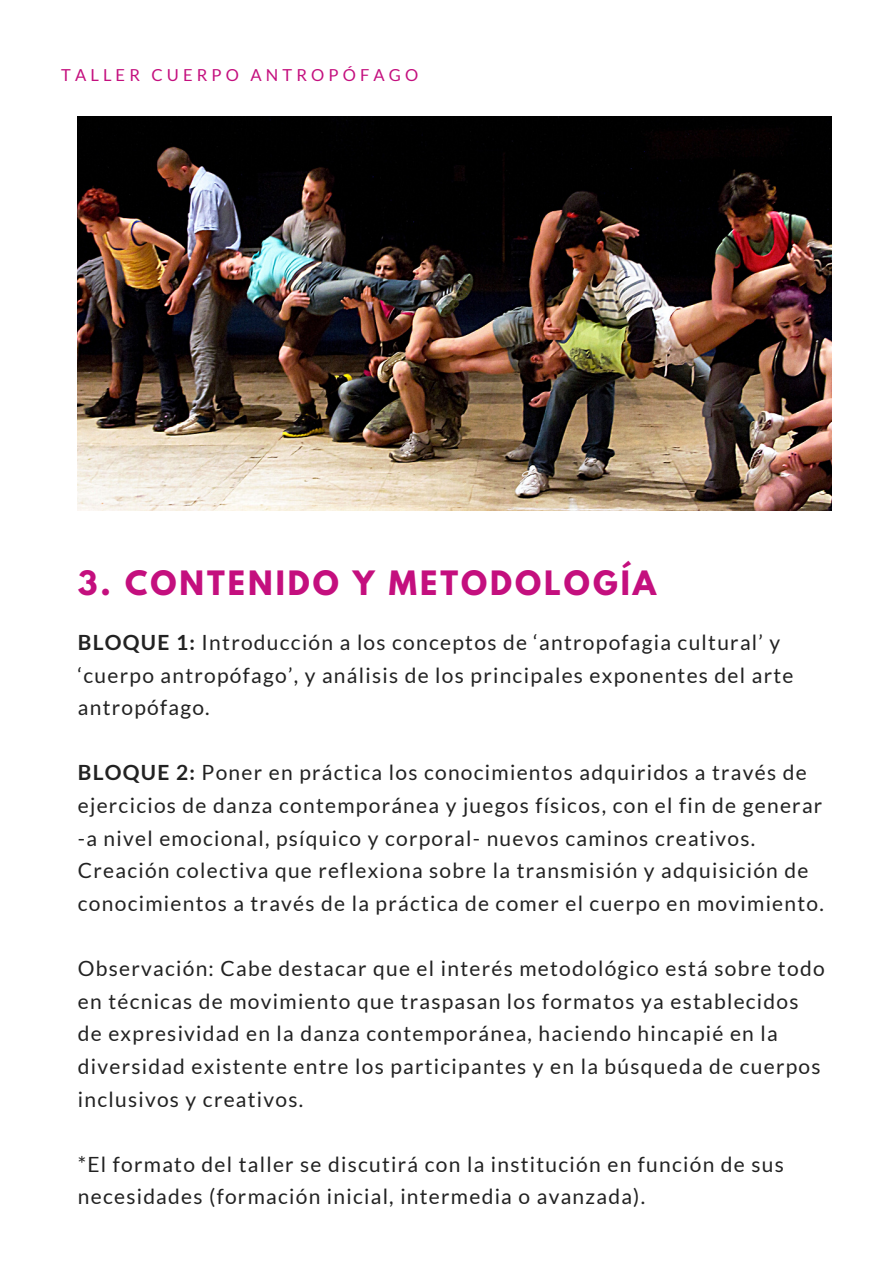
<style>
.page{position:relative;width:893px;height:1264px;background:#fff}
.page>*{position:absolute;margin:0;border:0;box-sizing:border-box;transform-origin:0 0}
.t1{font:700 29.7px "League Spartan";letter-spacing:.1em;color:#c40f7e}
.t2{font:21px/32.5px "Lato";letter-spacing:.06em;color:#222}
.t3{font:16.5px "Lato";letter-spacing:.25em;color:#c40f7e}
.s1{font-weight:700}
</style>
<div class="page">
<img style="left:78px;top:117px;width:753px;height:393px">
<p class="t3" style="left:61px;top:65px;width:358px">TALLER CUERPO ANTROPÓFAGO</p>
<h1 class="t1" style="left:78px;top:568px;width:580px">3. CONTENIDO Y METODOLOGÍA</h1>
<p class="t2" style="left:78px;top:625px;width:717px"><span class="s1">BLOQUE 1:</span> Introducción a los conceptos de ‘antropofagia cultural’ y ‘cuerpo antropófago’, y análisis de los principales exponentes del arte antropófago.</p>
<p class="t2" style="left:78px;top:756px;width:747px"><span class="s1">BLOQUE 2:</span> Poner en práctica los conocimientos adquiridos a través de ejercicios de danza contemporánea y juegos físicos, con el fin de generar -a nivel emocional, psíquico y corporal- nuevos caminos creativos.<br>Creación colectiva que reflexiona sobre la transmisión y adquisición de conocimientos a través de la práctica de comer el cuerpo en movimiento.</p>
<p class="t2" style="left:78px;top:951px;width:748px">Observación: Cabe destacar que el interés metodológico está sobre todo en técnicas de movimiento que traspasan los formatos ya establecidos de expresividad en la danza contemporánea, haciendo hincapié en la diversidad existente entre los participantes y en la búsqueda de cuerpos inclusivos y creativos.</p>
<p class="t2" style="left:78px;top:1147px;width:707px">*El formato del taller se discutirá con la institución en función de sus necesidades (formación inicial, intermedia o avanzada).</p>
</div>
